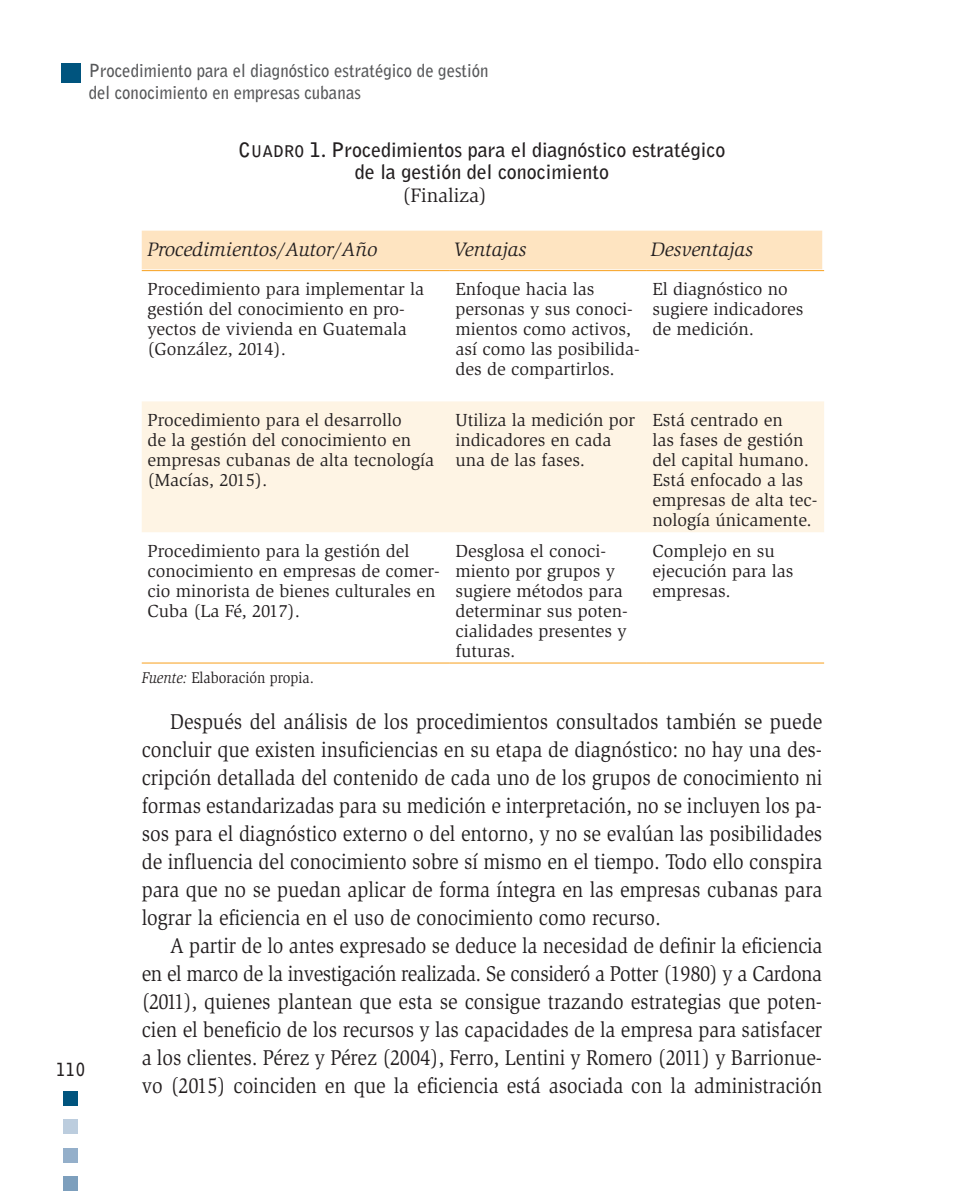
<style>
.page{position:relative;width:964px;height:1191px;background:#fff}
.page>*{position:absolute;margin:0;border:0;box-sizing:border-box;transform-origin:0 0}
.t1{font:22px/28px "Slimbach Std";color:#231f20;text-align:justify;scale:.9 1}
.t2{font:700 20px/22px "Bell Gothic Std";color:#231f20;text-align:center}
.t3{font:italic 20px "Slimbach Std";color:#231f20}
.t4{font:20px "Slimbach Std";color:#231f20}
.t5{font:18px/20px "Slimbach Std";color:#231f20}
.t6{font:700 18px/22px "Bell Gothic Std";color:#57585a;scale:.93 1}
.t7{font:700 18px "Bell Gothic Std";color:#231f20;scale:.87 1}
.t8{font:16px "Slimbach Std";color:#231f20;scale:.9 1}
.s1{font-family:"Bell Gothic Std Bold SC800";font-weight:400}
.s2{font-family:"Bell Gothic Std Bold SC800";font-weight:400;font-size:16px}
.s3{font-style:italic}
</style>
<div class="page">
<div style="left:61px;top:63px;width:20px;height:20px;background:#00547e"></div>
<div style="left:64px;top:1091px;width:14px;height:14px;background:#00547e"></div>
<div style="left:64px;top:1176px;width:14px;height:15px;background:#7d9fbd"></div>
<div style="left:64px;top:1119px;width:14px;height:15px;background:#bccdde"></div>
<div style="left:64px;top:1148px;width:14px;height:14px;background:#94afca"></div>
<div style="left:142px;top:401px;width:682px;height:131px;background:#fef4e4"></div>
<hr style="left:142px;top:270px;width:308px;height:1px;background:#f89f1c">
<hr style="left:450px;top:270px;width:197px;height:1px;background:#f89f1c">
<hr style="left:647px;top:270px;width:177px;height:1px;background:#f89f1c">
<hr style="left:142px;top:662px;width:308px;height:1px;background:#f89f1c">
<hr style="left:450px;top:662px;width:197px;height:1px;background:#f89f1c">
<hr style="left:647px;top:662px;width:177px;height:1px;background:#f89f1c">
<div style="left:142px;top:231px;width:680px;height:38px;background:#fee4c1"></div>
<p class="t6" style="left:89px;top:59px;width:431px">Procedimiento para el diagnóstico estratégico de gestión del conocimiento en empresas cubanas</p>
<p class="t2" style="left:239px;top:139px;width:488px"><span class="s1">C</span><span class="s2">UADRO</span> 1. Procedimientos para el diagnóstico estratégico de la gestión del conocimiento</p>
<p class="t4" style="left:403px;top:183px;width:86px">(Finaliza)</p>
<p class="t3" style="left:147px;top:238px;width:231px">Procedimientos/Autor/Año</p>
<p class="t3" style="left:454px;top:238px;width:74px">Ventajas</p>
<p class="t3" style="left:651px;top:238px;width:104px">Desventajas</p>
<p class="t5" style="left:147px;top:279px;width:278px">Procedimiento para implementar la gestión del conocimiento en pro&shy;yectos de vivienda en Guatemala (González, 2014).</p>
<p class="t5" style="left:455px;top:279px;width:186px">Enfoque hacia las personas y sus conoci&shy;mientos como activos, así como las posibilida&shy;des de compartirlos.</p>
<p class="t5" style="left:652px;top:279px;width:152px">El diagnóstico no sugiere indicadores de medición.</p>
<p class="t5" style="left:147px;top:410px;width:288px">Procedimiento para el desarrollo<br>de la gestión del conocimiento en empresas cubanas de alta tecnología (Macías, 2015).</p>
<p class="t5" style="left:455px;top:410px;width:181px">Utiliza la medición por indicadores en cada una de las fases.</p>
<p class="t5" style="left:652px;top:410px;width:166px">Está centrado en<br>las fases de gestión del capital humano.<br>Está enfocado a las empresas de alta tec&shy;nología únicamente.</p>
<p class="t5" style="left:147px;top:540px;width:294px">Procedimiento para la gestión del conocimiento en empresas de comer&shy;cio minorista de bienes culturales en<br>Cuba (La Fé, 2017).</p>
<p class="t5" style="left:455px;top:540px;width:174px">Desglosa el conoci&shy;miento por grupos y sugiere métodos para determinar sus poten&shy;cialidades presentes y futuras.</p>
<p class="t5" style="left:652px;top:540px;width:142px">Complejo en su ejecución para las empresas.</p>
<p class="t7" style="left:56px;top:1058px;width:34px">110</p>
<p class="t8" style="left:142px;top:668px;width:193px"><span class="s3">Fuente:</span> Elaboración propia.</p>
<p class="t1" style="left:142px;top:707px;width:757px;text-indent:28px">Después del análisis de los procedimientos consultados también se puede concluir que existen insuficiencias en su etapa de diagnóstico: no hay una des&shy;cripción detallada del contenido de cada uno de los grupos de conocimiento ni formas estandarizadas para su medición e interpretación, no se incluyen los pa&shy;sos para el diagnóstico externo o del entorno, y no se evalúan las posibilidades de influencia del conocimiento sobre sí mismo en el tiempo. Todo ello conspira para que no se puedan aplicar de forma íntegra en las empresas cubanas para lograr la eficiencia en el uso de conocimiento como recurso.</p>
<p class="t1" style="left:142px;top:931px;width:758px;text-indent:28px">A partir de lo antes expresado se deduce la necesidad de definir la eficiencia en el marco de la investigación realizada. Se consideró a Potter (1980) y a Cardona (2011), quienes plantean que esta se consigue trazando estrategias que poten&shy;cien el beneficio de los recursos y las capacidades de la empresa para satisfacer a los clientes. Pérez y Pérez (2004), Ferro, Lentini y Romero (2011) y Barrionue&shy;vo (2015) coinciden en que la eficiencia está asociada con la administración</p>
</div>
